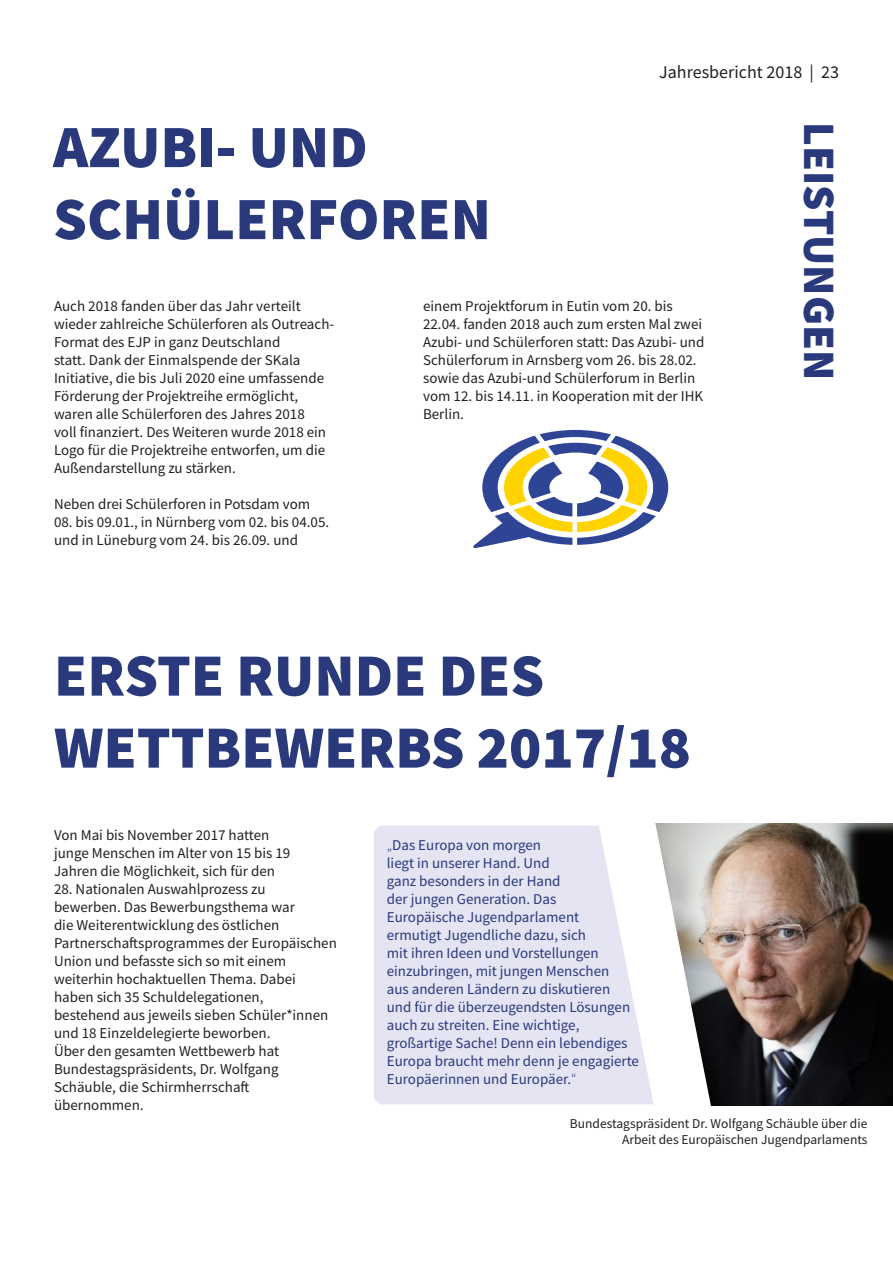
<style>
.page{position:relative;width:893px;height:1263px;background:#fff}
.page>*{position:absolute;margin:0;border:0;box-sizing:border-box;transform-origin:0 0}
.t1{font:900 60px/72px "Source Sans Pro";color:#29397b}
.t2{font:900 45px "Source Sans Pro";color:#29397b}
.t3{font:18px "Source Sans Pro";color:#241f1f}
.t4{font:15px/18px "Source Sans Pro";color:#241f1f}
.t5{font:15px/18px "Source Sans Pro";color:#29397b}
.t6{font:13.5px/16.2px "Source Sans Pro";color:#241f1f;text-align:right}
.s1{font-weight:300}
</style>
<div class="page">
<svg style="left:473px;top:429px;width:196px;height:119px"></svg>
<div style="left:572px;top:487px;width:5px;height:63px;background:#fff"></div>
<div style="left:374px;top:826px;width:218px;height:279px;background:#e4e4f3"></div>
<img style="left:711px;top:823px;width:182px;height:283px">
<svg style="left:592px;top:823px;width:119px;height:283px"></svg>
<p class="t3" style="left:659px;top:61px;width:181px">Jahresbericht 2018 | 23</p>
<h1 class="t1" style="left:53px;top:110px;width:439px">AZUBI- UND<br>SCHÜLERFOREN</h1>
<h2 class="t2" style="left:850px;top:122px;width:259px;rotate:90deg">LEISTUNGEN</h2>
<p class="t4" style="left:54px;top:297px;width:282px">Auch 2018 fanden über das Jahr verteilt wieder zahlreiche Schülerforen als Outreach-Format des EJP in ganz Deutschland<br>statt. Dank der Einmalspende der SKala Initiative, die bis Juli 2020 eine umfassende Förderung der Projektreihe ermöglicht, waren alle Schülerforen des Jahres 2018<br>voll finanziert. Des Weiteren wurde 2018 ein Logo für die Projektreihe entworfen, um die Außendarstellung zu stärken.</p>
<p class="t4" style="left:54px;top:495px;width:258px">Neben drei Schülerforen in Potsdam vom</p>
<p class="t4" style="left:54px;top:513px;width:277px">08. bis 09.01., in Nürnberg vom 02. bis 04.05. und in Lüneburg vom 24. bis 26.09. und</p>
<p class="t4" style="left:423px;top:297px;width:283px">einem Projektforum in Eutin vom 20. bis 22.04. fanden 2018 auch zum ersten Mal zwei Azubi- und Schülerforen statt: Das Azubi- und Schülerforum in Arnsberg vom 26. bis 28.02. sowie das Azubi-und Schülerforum in Berlin vom 12. bis 14.11. in Kooperation mit der IHK Berlin.</p>
<h1 class="t1" style="left:54px;top:639px;width:638px">ERSTE RUNDE DES<br>WETTBEWERBS 2017/18</h1>
<p class="t4" style="left:54px;top:825px;width:238px">Von Mai bis November 2017 hatten junge Menschen im Alter von 15 bis 19<br>Jahren die Möglichkeit, sich für den</p>
<p class="t4" style="left:54px;top:879px;width:284px">28. Nationalen Auswahlprozess zu<br>bewerben. Das Bewerbungsthema war<br>die Weiterentwicklung des östlichen Partnerschaftsprogrammes der Europäischen Union und befasste sich so mit einem weiterhin hochaktuellen Thema. Dabei haben sich 35 Schuldelegationen,<br>bestehend aus jeweils sieben Schüler*innen und 18 Einzeldelegierte beworben.<br>Über den gesamten Wettbewerb hat Bundestagspräsidents, Dr. Wolfgang Schäuble, die Schirmherrschaft übernommen.</p>
<p class="t5" style="left:387px;top:835px;width:254px"><span class="s1">„</span>Das Europa von morgen<br>liegt in unserer Hand. Und<br>ganz besonders in der Hand<br>der jungen Generation. Das<br>Europäische Jugendparlament<br>ermutigt Jugendliche dazu, sich<br>mit ihren Ideen und Vorstellungen einzubringen, mit jungen Menschen<br>aus anderen Ländern zu diskutieren<br>und für die überzeugendsten Lösungen auch zu streiten. Eine wichtige, großartige Sache! Denn ein lebendiges<br>Europa braucht mehr denn je engagierte<br>Europäerinnen und Europäer.<span class="s1">“</span></p>
<p class="t6" style="left:570px;top:1115px;width:299px">Bundestagspräsident Dr. Wolfgang Schäuble über die<br>Arbeit des Europäischen Jugendparlaments</p>
</div>
